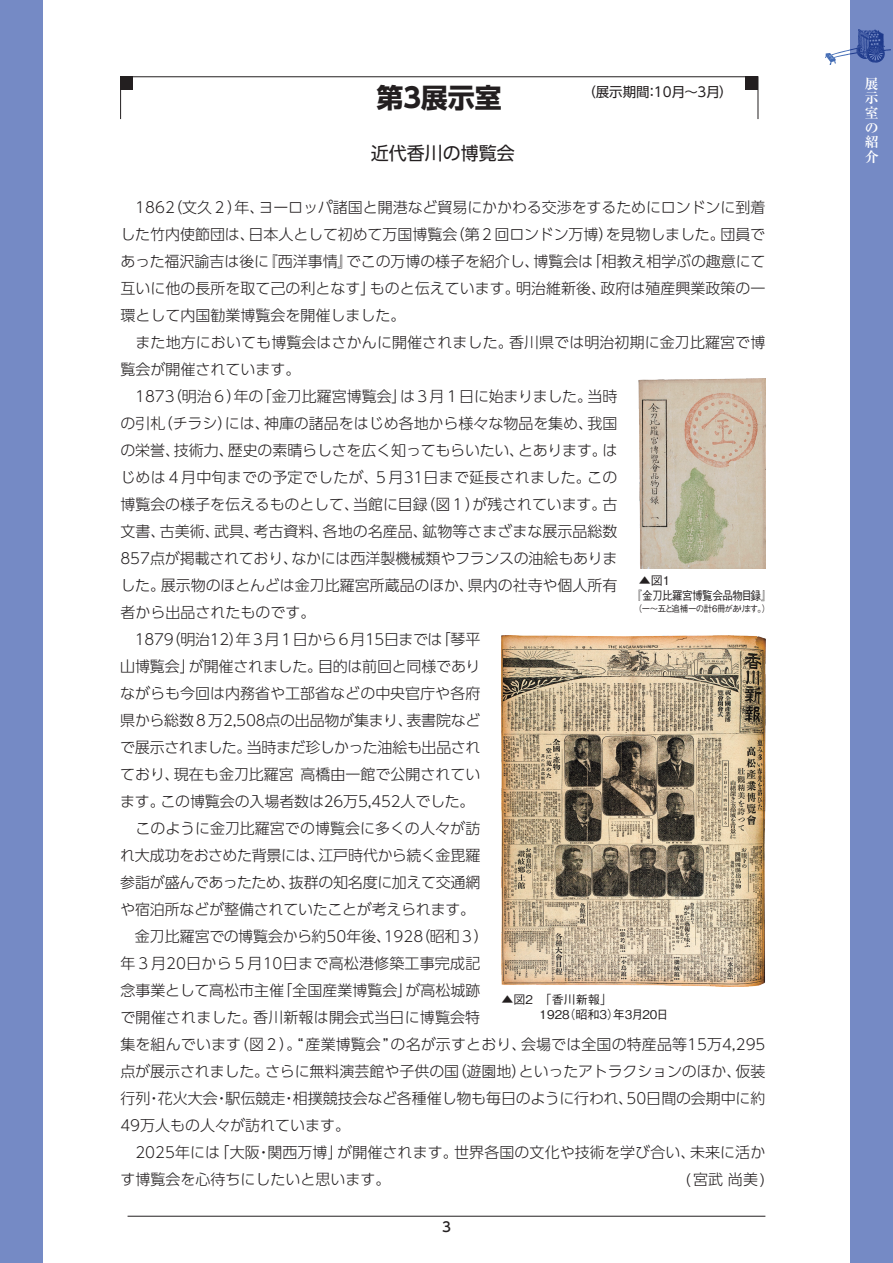
<style>
.page{position:relative;width:893px;height:1263px;background:#fff}
.page>*{position:absolute;margin:0;border:0;box-sizing:border-box;transform-origin:0 0}
.t1{font:700 27px "UD Shin Go Pr 6";letter-spacing:-.09em;color:#231f20}
.t2{font:18px "UD Shin Go Pr 6";color:#231f20}
.t3{font:300 15px/27px "UD Shin Go Pr 6";color:#231f20}
.t4{font:700 13.95px/14.7px "Ryumin Pr 6";color:#fff;text-align:justify}
.t5{font:13.5px "UD Shin Go Pr 6";color:#231f20}
.t6{font:500 13.5px "UD Shin Go Pr 6";color:#231f20}
.t7{font:500 12px/15px "Gothic BBB Pr 6";color:#231f20}
.t8{font:500 12px/15px "Gothic BBB Pr 6";letter-spacing:-.04em;color:#231f20}
.t9{font:500 9px "Gothic BBB Pr 6";letter-spacing:-.12em;color:#231f20;scale:.94 1}
</style>
<div class="page">
<div style="left:0;top:0;width:43px;height:1263px;background:#758ac5"></div>
<div style="left:850px;top:0;width:43px;height:1263px;background:#758ac5"></div>
<svg style="left:120px;top:76px;width:638px;height:44px"></svg>
<div style="left:120px;top:77px;width:13px;height:13px;background:#231f20"></div>
<div style="left:745px;top:77px;width:13px;height:13px;background:#231f20"></div>
<img style="left:825px;top:29px;width:66px;height:36px">
<img style="left:639px;top:378px;width:126px;height:190px">
<img style="left:502px;top:636px;width:263px;height:351px">
<hr style="left:128px;top:1216px;width:637px;height:1px;background:#231f20">
<h1 class="t1" style="left:377px;top:76px;width:127px">第３展示室</h1>
<p class="t5" style="left:583px;top:81px;width:152px">（展示期間：10月～3月）</p>
<p class="t2" style="left:371px;top:139px;width:145px">近代香川の博覧会</p>
<p class="t3" style="left:120px;top:193px;width:647px">　1862（文久２）年、ヨーロッパ諸国と開港など貿易にかかわる交渉をするためにロンドンに到着した竹内使節団は、日本人として初めて万国博覧会（第２回ロンドン万博）を見物しました。団員であった福沢諭吉は後に『西洋事情』でこの万博の様子を紹介し、博覧会は「相教え相学ぶの趣意にて互いに他の長所を取て己の利となす」ものと伝えています。明治維新後、政府は殖産興業政策の一環として内国勧業博覧会を開催しました。<br>　また地方においても博覧会はさかんに開催されました。香川県では明治初期に金刀比羅宮で博覧会が開催されています。<br>　1873（明治６）年の「金刀比羅宮博覧会」は３月１日に始まりました。当時<br>の引札（チラシ）には、神庫の諸品をはじめ各地から様々な物品を集め、我国<br>の栄誉、技術力、歴史の素晴らしさを広く知ってもらいたい、とあります。は<br>じめは４月中旬までの予定でしたが、５月31日まで延長されました。この<br>博覧会の様子を伝えるものとして、当館に目録（図１）が残されています。古<br>文書、古美術、武具、考古資料、各地の名産品、鉱物等さまざまな展示品総数<br>857点が掲載されており、なかには西洋製機械類やフランスの油絵もありま<br>した。展示物のほとんどは金刀比羅宮所蔵品のほか、県内の社寺や個人所有<br>者から出品されたものです。<br>　1879（明治12）年３月１日から６月15日までは「琴平<br>山博覧会」が開催されました。目的は前回と同様であり<br>ながらも今回は内務省や工部省などの中央官庁や各府<br>県から総数８万2,508点の出品物が集まり、表書院など<br>で展示されました。当時まだ珍しかった油絵も出品され<br>ており、現在も金刀比羅宮高橋由一館で公開されてい<br>ます。この博覧会の入場者数は26万5,452人でした。<br>　このように金刀比羅宮での博覧会に多くの人々が訪<br>れ大成功をおさめた背景には、江戸時代から続く金毘羅<br>参詣が盛んであったため、抜群の知名度に加えて交通網<br>や宿泊所などが整備されていたことが考えられます。<br>　金刀比羅宮での博覧会から約50年後、1928（昭和３）<br>年３月20日から５月10日まで高松港修築工事完成記<br>念事業として高松市主催「全国産業博覧会」が高松城跡<br>で開催されました。香川新報は開会式当日に博覧会特<br>集を組んでいます（図２）。“産業博覧会”の名が示すとおり、会場では全国の特産品等15万4,295点が展示されました。さらに無料演芸館や子供の国（遊園地）といったアトラクションのほか、仮装行列・花火大会・駅伝競走・相撲競技会など各種催し物も毎日のように行われ、50日間の会期中に約49万人もの人々が訪れています。<br>　2025年には「大阪・関西万博」が開催されます。世界各国の文化や技術を学び合い、未来に活かす博覧会を心待ちにしたいと思います。</p>
<p class="t8" style="left:632px;top:572px;width:142px;text-indent:7px">▲図1<br>『金刀比羅宮博覧会品物目録』</p>
<p class="t9" style="left:634px;top:602px;width:147px">（一～五と追補一の計6冊があります。）</p>
<p class="t7" style="left:540px;top:991px;width:130px;text-indent:-38px">▲図2　「香川新報」<br>1928（昭和3）年3月20日</p>
<p class="t3" style="left:686px;top:1165px;width:81px">(宮武尚美)</p>
<p class="t6" style="left:442px;top:1216px;width:10px">3</p>
<p class="t4" style="left:865px;top:76px;width:15px">展示室の紹介</p>
</div>
